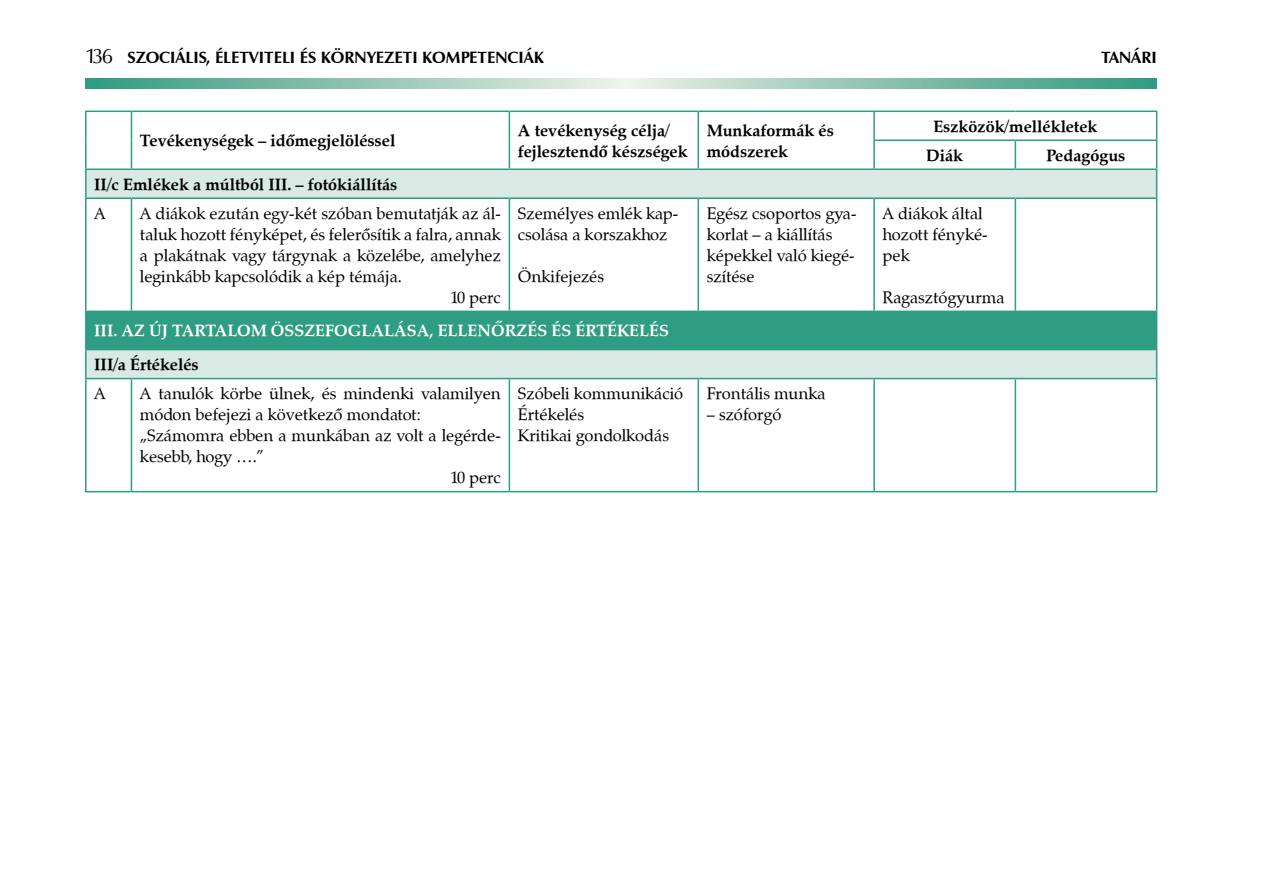
<style>
.page{position:relative;width:1263px;height:893px;background:#fff}
.page>*{position:absolute;margin:0;border:0;box-sizing:border-box;transform-origin:0 0}
.t1{font:16.5px/21px "Zapf Calligraphic 801 PFL";color:#000}
.t2{font:700 16.5px/21px "Zapf Calligraphic 801 PFL";color:#000}
.t3{font:700 16.5px "Zapf Humanist 601 PFL";color:#000}
.t4{font:700 16.5px "Zapf Calligraphic 801 PFL";color:#fff}
.s1{font-weight:400;font-size:21px}
</style>
<div class="page">
<svg style="left:85px;top:78px;width:1072px;height:11px;background:#8ec3b2"></svg>
<svg style="left:87px;top:170px;width:1069px;height:208px"></svg>
<div style="left:86px;top:311px;width:1071px;height:39px;background:#2e9d83"></div>
<hr style="left:85px;top:170px;width:2px;height:27px;background:#2e9d83">
<hr style="left:85px;top:111px;width:46px;height:1px;background:#2e9d83">
<hr style="left:85px;top:112px;width:2px;height:28px;background:#2e9d83">
<hr style="left:131px;top:111px;width:378px;height:1px;background:#2e9d83">
<hr style="left:509px;top:111px;width:189px;height:1px;background:#2e9d83">
<hr style="left:698px;top:111px;width:176px;height:1px;background:#2e9d83">
<hr style="left:697px;top:112px;width:2px;height:28px;background:#2e9d83">
<hr style="left:85px;top:140px;width:2px;height:28px;background:#2e9d83">
<svg style="left:131px;top:112px;width:1px;height:56px"></svg>
<svg style="left:509px;top:112px;width:1px;height:56px"></svg>
<hr style="left:697px;top:140px;width:2px;height:28px;background:#2e9d83">
<hr style="left:85px;top:168px;width:46px;height:2px;background:#2e9d83">
<hr style="left:131px;top:168px;width:378px;height:2px;background:#2e9d83">
<hr style="left:509px;top:168px;width:189px;height:2px;background:#2e9d83">
<hr style="left:698px;top:168px;width:176px;height:2px;background:#2e9d83">
<hr style="left:874px;top:111px;width:141px;height:1px;background:#2e9d83">
<hr style="left:873px;top:112px;width:2px;height:28px;background:#2e9d83">
<hr style="left:1015px;top:111px;width:142px;height:1px;background:#2e9d83">
<hr style="left:873px;top:140px;width:142px;height:1px;background:#2e9d83">
<hr style="left:873px;top:141px;width:2px;height:27px;background:#2e9d83">
<hr style="left:1015px;top:140px;width:142px;height:1px;background:#2e9d83">
<svg style="left:1015px;top:141px;width:1px;height:27px"></svg>
<svg style="left:1156px;top:112px;width:1px;height:85px"></svg>
<hr style="left:874px;top:168px;width:141px;height:2px;background:#2e9d83">
<hr style="left:1015px;top:168px;width:142px;height:2px;background:#2e9d83">
<hr style="left:85px;top:197px;width:46px;height:2px;background:#2e9d83">
<hr style="left:85px;top:199px;width:2px;height:112px;background:#2e9d83">
<hr style="left:131px;top:197px;width:378px;height:2px;background:#2e9d83">
<hr style="left:131px;top:199px;width:1px;height:112px;background:#2e9d83">
<hr style="left:509px;top:197px;width:189px;height:2px;background:#2e9d83">
<hr style="left:509px;top:199px;width:1px;height:112px;background:#2e9d83">
<hr style="left:698px;top:197px;width:176px;height:2px;background:#2e9d83">
<hr style="left:697px;top:199px;width:2px;height:112px;background:#2e9d83">
<hr style="left:874px;top:197px;width:141px;height:2px;background:#2e9d83">
<hr style="left:873px;top:199px;width:2px;height:112px;background:#2e9d83">
<hr style="left:1015px;top:197px;width:142px;height:2px;background:#2e9d83">
<hr style="left:1015px;top:199px;width:1px;height:112px;background:#2e9d83">
<hr style="left:1156px;top:199px;width:1px;height:112px;background:#2e9d83">
<hr style="left:85px;top:311px;width:46px;height:1px;background:#2e9d83">
<hr style="left:85px;top:312px;width:2px;height:37px;background:#2e9d83">
<hr style="left:85px;top:349px;width:46px;height:1px;background:#2e9d83">
<hr style="left:85px;top:350px;width:2px;height:28px;background:#2e9d83">
<svg style="left:1156px;top:350px;width:1px;height:28px"></svg>
<hr style="left:85px;top:378px;width:46px;height:1px;background:#2e9d83">
<hr style="left:85px;top:379px;width:2px;height:112px;background:#2e9d83">
<hr style="left:131px;top:378px;width:378px;height:1px;background:#2e9d83">
<hr style="left:131px;top:379px;width:1px;height:112px;background:#2e9d83">
<hr style="left:509px;top:378px;width:189px;height:1px;background:#2e9d83">
<hr style="left:509px;top:379px;width:1px;height:112px;background:#2e9d83">
<hr style="left:698px;top:378px;width:176px;height:1px;background:#2e9d83">
<hr style="left:697px;top:379px;width:2px;height:112px;background:#2e9d83">
<hr style="left:874px;top:378px;width:141px;height:1px;background:#2e9d83">
<hr style="left:873px;top:379px;width:2px;height:112px;background:#2e9d83">
<hr style="left:1015px;top:378px;width:142px;height:1px;background:#2e9d83">
<hr style="left:1015px;top:379px;width:1px;height:112px;background:#2e9d83">
<hr style="left:1156px;top:379px;width:1px;height:112px;background:#2e9d83">
<hr style="left:85px;top:491px;width:46px;height:1px;background:#2e9d83">
<hr style="left:131px;top:491px;width:378px;height:1px;background:#2e9d83">
<hr style="left:509px;top:491px;width:189px;height:1px;background:#2e9d83">
<hr style="left:698px;top:491px;width:176px;height:1px;background:#2e9d83">
<hr style="left:874px;top:491px;width:141px;height:1px;background:#2e9d83">
<hr style="left:1015px;top:491px;width:142px;height:1px;background:#2e9d83">
<p class="t3" style="left:85px;top:47px;width:460px"><span class="s1">136</span> SZOCIÁLIS, ÉLETVITELI ÉS KÖRNYEZETI KOMPETENCIÁK</p>
<p class="t3" style="left:1101px;top:47px;width:57px">TANÁRI</p>
<p class="t2" style="left:140px;top:130px;width:257px">Tevékenységek – időmegjelöléssel</p>
<p class="t2" style="left:518px;top:119px;width:171px">A tevékenység célja/ fejlesztendő készségek</p>
<p class="t2" style="left:707px;top:119px;width:129px">Munkaformák és módszerek</p>
<p class="t2" style="left:926px;top:112px;width:173px;line-height:29px;text-indent:7px">Eszközök/mellékletek<br>Diák</p>
<p class="t2" style="left:1046px;top:144px;width:80px">Pedagógus</p>
<p class="t2" style="left:94px;top:173px;width:305px">II/c Emlékek a múltból III. – fotókiállítás</p>
<p class="t1" style="left:94px;top:203px;width:13px">A</p>
<p class="t1" style="left:140px;top:203px;width:362px">A diákok ezután egy-két szóban bemutatják az ál-</p>
<p class="t1" style="left:140px;top:224px;width:362px">taluk hozott fényképet, és felerősítik a falra, annak</p>
<p class="t1" style="left:140px;top:245px;width:362px">a plakátnak vagy tárgynak a közelébe, amelyhez</p>
<p class="t1" style="left:140px;top:266px;width:263px">leginkább kapcsolódik a kép témája.</p>
<p class="t1" style="left:451px;top:287px;width:52px">10 perc</p>
<p class="t1" style="left:518px;top:203px;width:162px">Személyes emlék kap&shy;csolása a korszakhoz</p>
<p class="t1" style="left:518px;top:266px;width:88px">Önkifejezés</p>
<p class="t1" style="left:707px;top:203px;width:151px">Egész csoportos gya&shy;korlat – a kiállítás képekkel való kiegé&shy;szítése</p>
<p class="t1" style="left:883px;top:203px;width:106px">A diákok által hozott fényké&shy;pek</p>
<p class="t1" style="left:883px;top:287px;width:123px">Ragasztógyurma</p>
<p class="t4" style="left:94px;top:321px;width:90px">III. Az új tarta</p>
<p class="t4" style="left:227px;top:321px;width:443px">lom összefoglalása, ellenőrzés és értékelés</p>
<p class="t2" style="left:94px;top:354px;width:106px">III/a Értékelés</p>
<p class="t1" style="left:94px;top:383px;width:13px">A</p>
<p class="t1" style="left:140px;top:383px;width:362px">A tanulók körbe ülnek, és mindenki valamilyen</p>
<p class="t1" style="left:140px;top:404px;width:283px">módon befejezi a következő mondatot:</p>
<p class="t1" style="left:140px;top:425px;width:362px">„Számomra ebben a munkában az volt a legérde-</p>
<p class="t1" style="left:140px;top:446px;width:125px">kesebb, hogy ….”</p>
<p class="t1" style="left:451px;top:467px;width:52px">10 perc</p>
<p class="t1" style="left:518px;top:383px;width:167px">Szóbeli kommunikáció<br>Értékelés<br>Kritikai gondolkodás</p>
<p class="t1" style="left:707px;top:383px;width:120px">Frontális munka</p>
<p class="t1" style="left:707px;top:404px;width:76px">– szóforgó</p>
</div>
